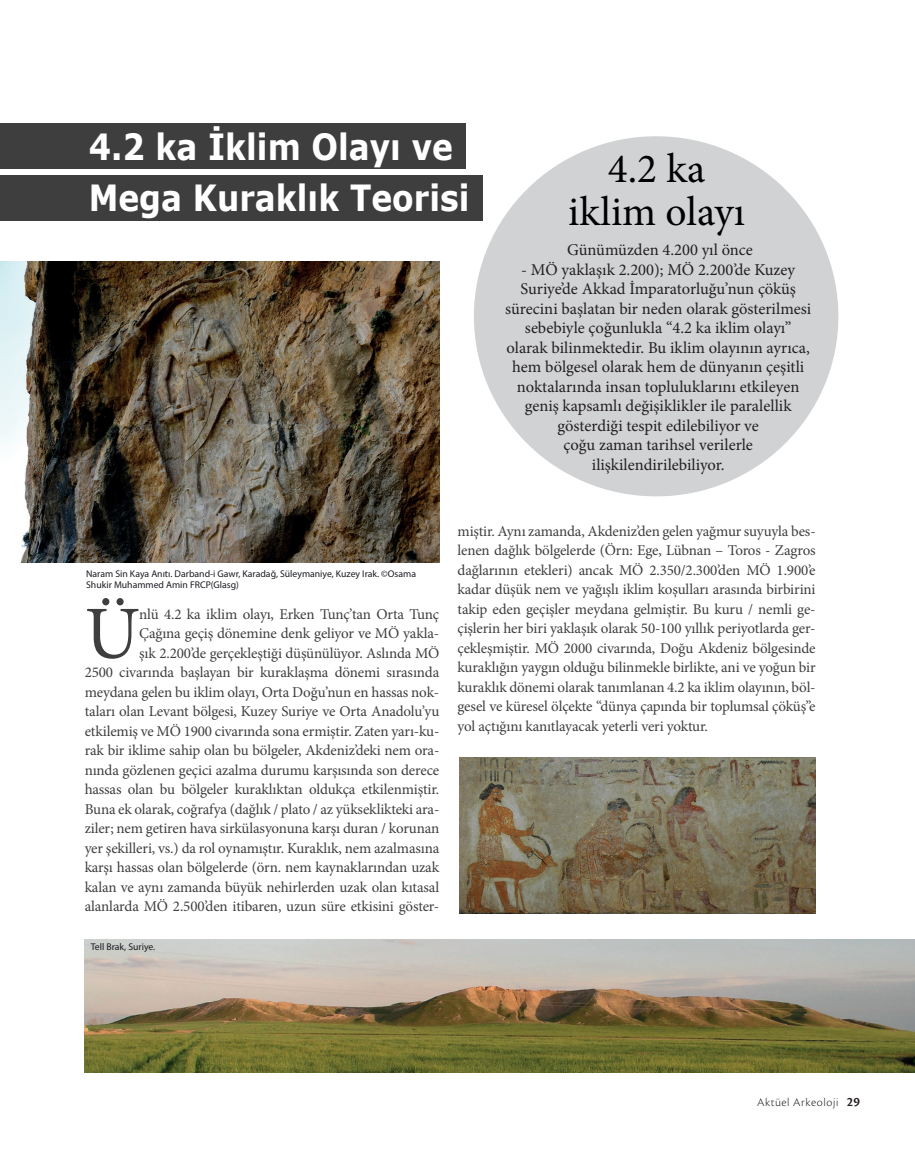
<style>
.page{position:relative;width:915px;height:1149px;background:#fff}
.page>*{position:absolute;margin:0;border:0;box-sizing:border-box;transform-origin:0 0}
.t1{font:75px "Minion Pro";color:#3e3e3f}
.t2{font:41.4px/43.5px "Minion Pro";color:#000;text-align:center}
.t3{font:700 36px/50.7px "Verdana";color:#fff;scale:.87 1}
.t4{font:16.5px/19.5px "Minion Pro";color:#231f20;text-align:center}
.t5{font:15px/19.5px "Minion Pro";letter-spacing:-.01em;color:#3e3e3f;text-align:right}
.t6{font:300 12px "Cronos Pro";letter-spacing:.045em;color:#231f20}
.t7{font:9.75px/11.2px "Myriad Pro";color:#1a1c21}
.s1{font-weight:600;font-size:13.5px}
</style>
<div class="page">
<div style="left:0;top:123px;width:465px;height:45px;background:#3e3e3f"></div>
<div style="left:0;top:176px;width:482px;height:45px;background:#3e3e3f"></div>
<img style="left:459px;top:757px;width:356px;height:155px">
<div style="left:473px;top:136px;width:365px;height:360px;background:#d1d2d4;border-radius:50%"></div>
<img style="left:84px;top:939px;width:830px;height:133px">
<img style="left:0;top:261px;width:439px;height:301px">
<h3 class="t3" style="left:89px;top:121px;width:439px">4.2 ka İklim Olayı ve<br>Mega Kuraklık Teorisi</h3>
<h2 class="t2" style="left:568px;top:147px;width:178px">4.2 ka iklim olayı</h2>
<p class="t4" style="left:567px;top:240px;width:187px">Günümüzden 4.200 yıl önce</p>
<p class="t4" style="left:505px;top:260px;width:307px">- MÖ yaklaşık 2.200); MÖ 2.200’de Kuzey Suriye’de Akkad İmparatorluğu’nun çöküş sürecini başlatan bir neden olarak gösterilmesi sebebiyle çoğunlukla “4.2 ka iklim olayı” olarak bilinmektedir. Bu iklim olayının ayrıca, hem bölgesel olarak hem de dünyanın çeşitli noktalarında insan topluluklarını etkileyen geniş kapsamlı değişiklikler ile paralellik gösterdiği tespit edilebiliyor ve<br>çoğu zaman tarihsel verilerle ilişkilendirilebiliyor.</p>
<p class="t7" style="left:86px;top:568px;width:331px">Naram Sin Kaya Anıtı. Darband-i Gawr, Karadağ, Süleymaniye, Kuzey Irak. ©Osama<br>Shukir Muhammed Amin FRCP(Glasg)</p>
<h1 class="t1" style="left:85px;top:583px;width:57px">Ü</h1>
<p class="t5" style="left:85px;top:604px;width:356px">nlü 4.2 ka iklim olayı, Erken Tunç’tan Orta Tunç<br>Çağına geçiş dönemine denk geliyor ve MÖ yakla-<br>şık 2.200’de gerçekleştiği düşünülüyor. Aslında MÖ<br>2500 civarında başlayan bir kuraklaşma dönemi sırasında meydana gelen bu iklim olayı, Orta Doğu’nun en hassas nok&shy;taları olan Levant bölgesi, Kuzey Suriye ve Orta Anadolu’yu etkilemiş ve MÖ 1900 civarında sona ermiştir. Zaten yarı-ku&shy;rak bir iklime sahip olan bu bölgeler, Akdeniz’deki nem ora&shy;nında gözlenen geçici azalma durumu karşısında son derece hassas olan bu bölgeler kuraklıktan oldukça etkilenmiştir.<br>Buna ek olarak, coğrafya (dağlık / plato / az yükseklikteki ara&shy;ziler; nem getiren hava sirkülasyonuna karşı duran / korunan yer şekilleri, vs.) da rol oynamıştır. Kuraklık, nem azalmasına karşı hassas olan bölgelerde (örn. nem kaynaklarından uzak kalan ve aynı zamanda büyük nehirlerden uzak olan kıtasal alanlarda MÖ 2.500’den itibaren, uzun süre etkisini göster-</p>
<p class="t7" style="left:91px;top:940px;width:66px">Tell Brak, Suriye.</p>
<p class="t5" style="left:457px;top:521px;width:359px;text-align:justify">miştir. Aynı zamanda, Akdeniz’den gelen yağmur suyuyla bes&shy;lenen dağlık bölgelerde (Örn: Ege, Lübnan – Toros - Zagros dağlarının etekleri) ancak MÖ 2.350/2.300’den MÖ 1.900’e kadar düşük nem ve yağışlı iklim koşulları arasında birbirini takip eden geçişler meydana gelmiştir. Bu kuru / nemli ge&shy;çişlerin her biri yaklaşık olarak 50-100 yıllık periyotlarda ger&shy;çekleşmiştir. MÖ 2000 civarında, Doğu Akdeniz bölgesinde kuraklığın yaygın olduğu bilinmekle birlikte, ani ve yoğun bir kuraklık dönemi olarak tanımlanan 4.2 ka iklim olayının, böl&shy;gesel ve küresel ölçekte “dünya çapında bir toplumsal çöküş”e yol açtığını kanıtlayacak yeterli veri yoktur.</p>
<p class="t6" style="left:757px;top:1095px;width:104px">Aktüel Arkeoloji <span class="s1">29</span></p>
</div>
